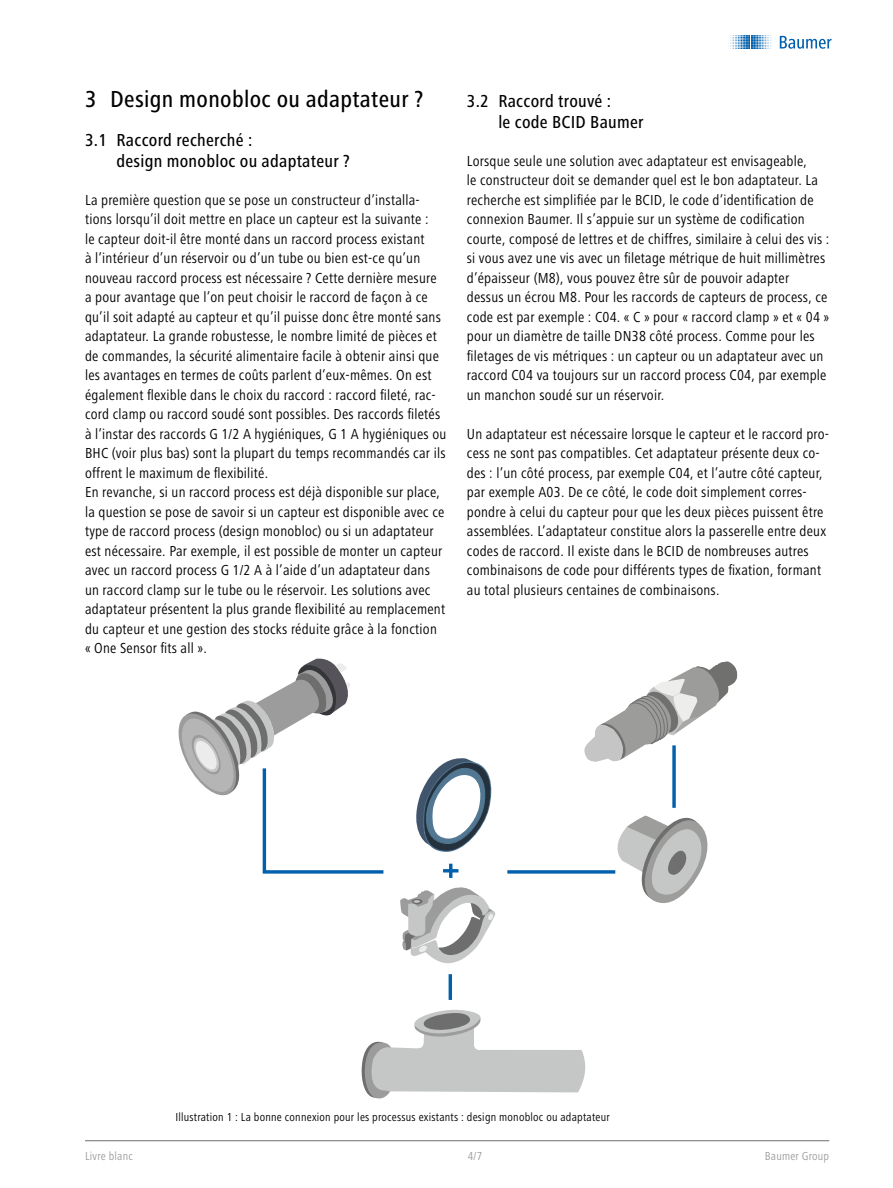
<style>
.page{position:relative;width:893px;height:1188px;background:#fff}
.page>*{position:absolute;margin:0;border:0;box-sizing:border-box;transform-origin:0 0}
.t1{font:500 condensed 24px "Frutiger Next LT";letter-spacing:.015em;color:#000}
.t2{font:500 condensed 18px/21px "Frutiger Next LT";letter-spacing:.015em;color:#000}
.t3{font:condensed 15px/19.5px "Frutiger Next LT";letter-spacing:.015em;color:#000}
.t4{font:condensed 12px "Frutiger Next LT";letter-spacing:.02em;color:#000}
.t5{font:condensed 12px "Frutiger Next LT";letter-spacing:.02em;color:#9c9c9d}
</style>
<div class="page">
<hr style="left:85px;top:1140px;width:744px;height:1px;background:#6e6e6e">
<svg style="left:615px;top:815px;width:93px;height:88px"></svg>
<svg style="left:178px;top:658px;width:206px;height:216px"></svg>
<svg style="left:672px;top:764px;width:4px;height:44px"></svg>
<svg style="left:507px;top:870px;width:108px;height:4px"></svg>
<svg style="left:584px;top:661px;width:154px;height:103px"></svg>
<svg style="left:416px;top:758px;width:76px;height:94px"></svg>
<svg style="left:400px;top:887px;width:96px;height:77px"></svg>
<svg style="left:361px;top:1010px;width:225px;height:89px"></svg>
<hr style="left:449px;top:864px;width:3px;height:14px;background:#0060ad">
<svg style="left:443px;top:869px;width:15px;height:4px"></svg>
<hr style="left:449px;top:974px;width:3px;height:26px;background:#0060ad">
<svg style="left:780px;top:36px;width:52px;height:13px"></svg>
<svg style="left:730px;top:36px;width:42px;height:13px"></svg>
<h1 class="t1" style="left:85px;top:86px;width:340px">3 Design monobloc ou adaptateur ?</h1>
<p class="t2" style="left:117px;top:130px;width:235px;text-indent:-31px">3.1 Raccord recherché :<br>design monobloc ou adaptateur ?</p>
<p class="t3" style="left:85px;top:190px;width:363px">La première question que se pose un constructeur d’installa&shy;tions lorsqu’il doit mettre en place un capteur est la suivante :<br>le capteur doit-il être monté dans un raccord process existant<br>à l’intérieur d’un réservoir ou d’un tube ou bien est-ce qu’un nouveau raccord process est nécessaire ? Cette dernière mesure a pour avantage que l’on peut choisir le raccord de façon à ce qu’il soit adapté au capteur et qu’il puisse donc être monté sans adaptateur. La grande robustesse, le nombre limité de pièces et de commandes, la sécurité alimentaire facile à obtenir ainsi que les avantages en termes de coûts parlent d’eux-mêmes. On est également flexible dans le choix du raccord : raccord fileté, rac&shy;cord clamp ou raccord soudé sont possibles. Des raccords filetés à l’instar des raccords G 1/2 A hygiéniques, G 1 A hygiéniques ou BHC (voir plus bas) sont la plupart du temps recommandés car ils offrent le maximum de flexibilité.<br>En revanche, si un raccord process est déjà disponible sur place, la question se pose de savoir si un capteur est disponible avec ce type de raccord process (design monobloc) ou si un adaptateur est nécessaire. Par exemple, il est possible de monter un capteur avec un raccord process G 1/2 A à l’aide d’un adaptateur dans un raccord clamp sur le tube ou le réservoir. Les solutions avec adaptateur présentent la plus grande flexibilité au remplacement du capteur et une gestion des stocks réduite grâce à la fonction « One Sensor fits all ».</p>
<p class="t2" style="left:498px;top:91px;width:147px;text-indent:-31px">3.2 Raccord trouvé :<br>le code BCID Baumer</p>
<p class="t3" style="left:467px;top:151px;width:364px">Lorsque seule une solution avec adaptateur est envisageable,<br>le constructeur doit se demander quel est le bon adaptateur. La recherche est simplifiée par le BCID, le code d’identification de connexion Baumer. Il s’appuie sur un système de codification courte, composé de lettres et de chiffres, similaire à celui des vis : si vous avez une vis avec un filetage métrique de huit millimètres d’épaisseur (M8), vous pouvez être sûr de pouvoir adapter dessus un écrou M8. Pour les raccords de capteurs de process, ce code est par exemple : C04. « C » pour « raccord clamp » et « 04 » pour un diamètre de taille DN38 côté process. Comme pour les filetages de vis métriques : un capteur ou un adaptateur avec un raccord C04 va toujours sur un raccord process C04, par exemple un manchon soudé sur un réservoir.</p>
<p class="t3" style="left:467px;top:424px;width:364px">Un adaptateur est nécessaire lorsque le capteur et le raccord pro&shy;cess ne sont pas compatibles. Cet adaptateur présente deux co&shy;des : l’un côté process, par exemple C04, et l’autre côté capteur, par exemple A03. De ce côté, le code doit simplement corres&shy;pondre à celui du capteur pour que les deux pièces puissent être assemblées. L’adaptateur constitue alors la passerelle entre deux codes de raccord. Il existe dans le BCID de nombreuses autres combinaisons de code pour différents types de fixation, formant au total plusieurs centaines de combinaisons.</p>
<p class="t4" style="left:175px;top:1110px;width:436px">Illustration 1 : La bonne connexion pour les processus existants : design monobloc ou adaptateur</p>
<p class="t5" style="left:85px;top:1149px;width:49px">Livre blanc</p>
<p class="t5" style="left:468px;top:1149px;width:16px">4/7</p>
<p class="t5" style="left:765px;top:1149px;width:66px">Baumer Group</p>
</div>
